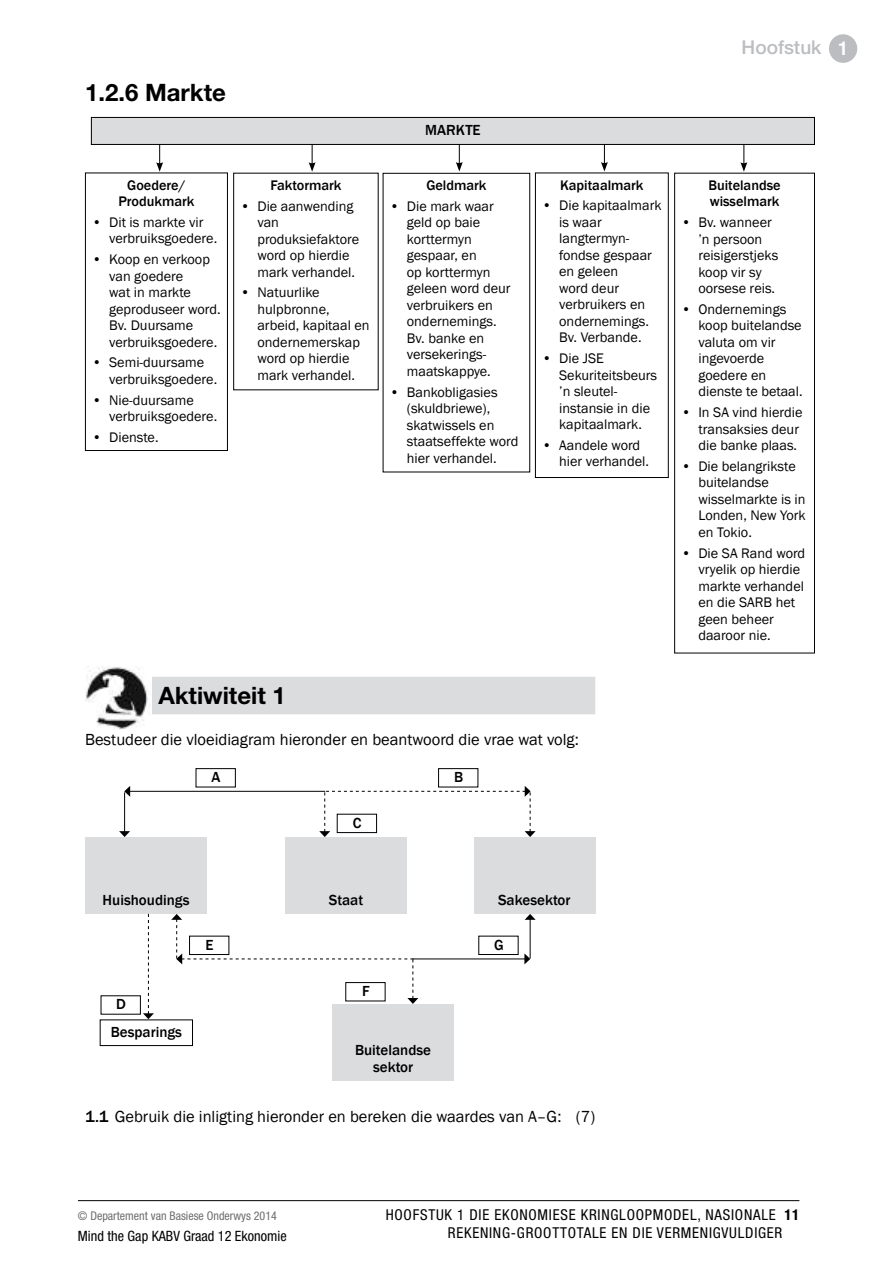
<style>
.page{position:relative;width:893px;height:1263px;background:#fff}
.page>*{position:absolute;margin:0;border:0;box-sizing:border-box;transform-origin:0 0}
.t1{font:700 24px "Helvetica Neue LT Std";color:#000}
.t2{font:500 19.05px "Helvetica Neue LT Std";color:#bbbdc0}
.t3{font:16.5px "Franklin Gothic";color:#000}
.t4{font:condensed 15px "Helvetica Neue LT Std";letter-spacing:.05em;color:#000}
.t5{font:500 15px/16.5px "Franklin Gothic";color:#000;text-align:center}
.t6{font:14.25px/16.5px "Franklin Gothic";color:#000}
.t7{font:500 14.25px/16.5px "Franklin Gothic";color:#000;text-align:center}
.t8{font:condensed 14.25px "Helvetica Neue LT Std";color:#000}
.t9{font:condensed 12px "Helvetica Neue LT Std";color:#6d6e70}
.s1{font-family:"Helvetica Infant";font-weight:700;color:#fff}
.s2{font-weight:500}
.s3{font-weight:700}
</style>
<div class="page">
<hr style="left:78px;top:1200px;width:721px;height:1px;background:#000">
<div style="left:829px;top:34px;width:28px;height:29px;background:#bbbdc0;border-radius:50%"></div>
<div style="left:85px;top:677px;width:510px;height:37px;background:#dbdcde"></div>
<div style="left:85px;top:173px;width:143px;height:278px;border:1px solid #000"></div>
<div style="left:233px;top:173px;width:146px;height:217px;border:1px solid #000"></div>
<div style="left:535px;top:173px;width:134px;height:305px;border:1px solid #000"></div>
<div style="left:674px;top:173px;width:141px;height:480px;border:1px solid #000"></div>
<div style="left:91px;top:117px;width:723px;height:27px;background:#dbdcde"></div>
<div style="left:91px;top:117px;width:724px;height:28px;border:1px solid #000"></div>
<svg style="left:156px;top:145px;width:7px;height:27px"></svg>
<svg style="left:309px;top:145px;width:7px;height:27px"></svg>
<svg style="left:456px;top:144px;width:7px;height:27px"></svg>
<svg style="left:601px;top:144px;width:7px;height:27px"></svg>
<svg style="left:740px;top:145px;width:7px;height:27px"></svg>
<img style="left:85px;top:667px;width:67px;height:62px">
<div style="left:85px;top:837px;width:122px;height:77px;background:#dbdcde"></div>
<div style="left:285px;top:837px;width:122px;height:77px;background:#dbdcde"></div>
<div style="left:333px;top:1004px;width:121px;height:77px;background:#dbdcde"></div>
<div style="left:474px;top:837px;width:121px;height:77px;background:#dbdcde"></div>
<hr style="left:124px;top:792px;width:1px;height:40px;background:#000">
<svg style="left:119px;top:831px;width:11px;height:6px"></svg>
<hr style="left:530px;top:919px;width:1px;height:39px;background:#000">
<svg style="left:525px;top:914px;width:11px;height:6px"></svg>
<svg style="left:143px;top:914px;width:11px;height:105px"></svg>
<svg style="left:171px;top:914px;width:247px;height:90px"></svg>
<hr style="left:129px;top:791px;width:196px;height:1px;background:#000">
<svg style="left:124px;top:786px;width:6px;height:11px"></svg>
<svg style="left:319px;top:786px;width:217px;height:51px"></svg>
<hr style="left:412px;top:958px;width:113px;height:1px;background:#000">
<svg style="left:524px;top:953px;width:6px;height:11px"></svg>
<div style="left:100px;top:1019px;width:93px;height:27px;border:1px solid #000"></div>
<div style="left:196px;top:768px;width:40px;height:19px;border:1px solid #000"></div>
<div style="left:438px;top:768px;width:40px;height:19px;border:1px solid #000"></div>
<div style="left:337px;top:814px;width:40px;height:19px;border:1px solid #000"></div>
<div style="left:189px;top:936px;width:40px;height:19px;border:1px solid #000"></div>
<div style="left:478px;top:936px;width:40px;height:19px;border:1px solid #000"></div>
<div style="left:345px;top:982px;width:40px;height:19px;border:1px solid #000"></div>
<h1 class="t1" style="left:85px;top:78px;width:142px">1.2.6 Markte</h1>
<p class="t7" style="left:118px;top:177px;width:77px">Goedere/<br>Produkmark</p>
<p class="t6" style="left:109px;top:214px;width:110px;text-indent:-17px">• Dit is markte vir verbruiksgoedere.</p>
<p class="t6" style="left:109px;top:251px;width:113px;text-indent:-17px">• Koop en verkoop van goedere<br>wat in markte geproduseer word.<br>Bv. Duursame verbruiksgoedere.</p>
<p class="t6" style="left:109px;top:355px;width:110px;text-indent:-17px">• Semi-duursame verbruiksgoedere.</p>
<p class="t6" style="left:109px;top:392px;width:110px;text-indent:-17px">• Nie-duursame verbruiksgoedere.</p>
<p class="t6" style="left:92px;top:429px;width:68px">• Dienste.</p>
<p class="t7" style="left:270px;top:177px;width:73px">Faktormark</p>
<p class="t6" style="left:257px;top:198px;width:103px;text-indent:-17px">• Die aanwending van produksiefaktore word op hierdie mark verhandel.</p>
<p class="t6" style="left:257px;top:285px;width:114px;text-indent:-17px">• Natuurlike hulpbronne, arbeid, kapitaal en ondernemerskap word op hierdie mark verhandel.</p>
<p class="t5" style="left:425px;top:122px;width:57px">MARKTE</p>
<p class="t7" style="left:426px;top:177px;width:62px">Geldmark</p>
<p class="t6" style="left:407px;top:198px;width:105px;text-indent:-17px">• Die mark waar geld op baie korttermyn gespaar, en<br>op korttermyn geleen word deur verbruikers en ondernemings.<br>Bv. banke en versekerings&shy;maatskappye.</p>
<p class="t6" style="left:407px;top:384px;width:113px;text-indent:-17px">• Bankobligasies (skuldbriewe), skatwissels en staatseffekte word hier verhandel.</p>
<p class="t7" style="left:560px;top:177px;width:85px">Kapitaalmark</p>
<p class="t6" style="left:559px;top:198px;width:104px;text-indent:-17px">• Die kapitaalmark is waar langtermyn&shy;fondse gespaar en geleen<br>word deur verbruikers en ondernemings.<br>Bv. Verbande.</p>
<p class="t6" style="left:559px;top:350px;width:99px;text-indent:-17px">• Die JSE<br>Sekuriteitsbeurs ’n sleutel&shy;instansie in die kapitaalmark.</p>
<p class="t6" style="left:559px;top:437px;width:91px;text-indent:-17px">• Aandele word hier verhandel.</p>
<h1 class="t1" style="left:158px;top:680px;width:129px">Aktiwiteit 1</h1>
<p class="t3" style="left:85px;top:729px;width:495px">Bestudeer die vloeidiagram hieronder en beantwoord die vrae wat volg:</p>
<p class="t5" style="left:212px;top:769px;width:11px">A</p>
<p class="t5" style="left:454px;top:769px;width:11px">B</p>
<p class="t5" style="left:353px;top:814px;width:10px">C</p>
<h2 class="t2" style="left:742px;top:36px;width:108px">Hoofstuk <span class="s1">1</span></h2>
<p class="t7" style="left:708px;top:177px;width:74px;text-align:left">Buitelandse wisselmark</p>
<p class="t6" style="left:698px;top:214px;width:81px;text-indent:-17px">• Bv. wanneer ’n persoon reisigerstjeks koop vir sy oorsese reis.</p>
<p class="t6" style="left:698px;top:301px;width:106px;text-indent:-17px">• Ondernemings koop buitelandse valuta om vir ingevoerde goedere en dienste te betaal.</p>
<p class="t6" style="left:698px;top:404px;width:106px;text-indent:-17px">• In SA vind hierdie transaksies deur die banke plaas.</p>
<p class="t6" style="left:698px;top:458px;width:109px;text-indent:-17px">• Die belangrikste buitelandse wisselmarkte is in<br>Londen, New York en Tokio.</p>
<p class="t6" style="left:698px;top:545px;width:108px;text-indent:-17px">• Die SA Rand word vryelik op hierdie markte verhandel en die SARB het geen beheer daaroor nie.</p>
<p class="t5" style="left:103px;top:892px;width:88px">Huishoudings</p>
<p class="t5" style="left:329px;top:892px;width:36px">Staat</p>
<p class="t5" style="left:498px;top:892px;width:74px">Sakesektor</p>
<p class="t5" style="left:116px;top:996px;width:11px">D</p>
<p class="t5" style="left:111px;top:1024px;width:73px">Besparings</p>
<p class="t5" style="left:206px;top:936px;width:10px">E</p>
<p class="t5" style="left:494px;top:936px;width:11px">G</p>
<p class="t5" style="left:362px;top:983px;width:9px">F</p>
<p class="t5" style="left:355px;top:1042px;width:78px">Buitelandse sektor</p>
<p class="t3" style="left:85px;top:1107px;width:512px"><span class="s2">1.1</span> Gebruik die inligting hieronder en bereken die waardes van A–G: (7)</p>
<p class="t9" style="left:78px;top:1209px;width:200px">© Departement van Basiese Onderwys 2014</p>
<p class="t4" style="left:386px;top:1206px;width:415px">HOOFSTUK 1 DIE EKONOMIESE KRINGLOOPMODEL, NASIONALE <span class="s3">11</span></p>
<p class="t8" style="left:78px;top:1227px;width:210px">Mind the Gap KABV Graad 12 Ekonomie</p>
<p class="t4" style="left:448px;top:1224px;width:336px">REKENING-GROOTTOTALE EN DIE VERMENIGVULDIGER</p>
</div>
